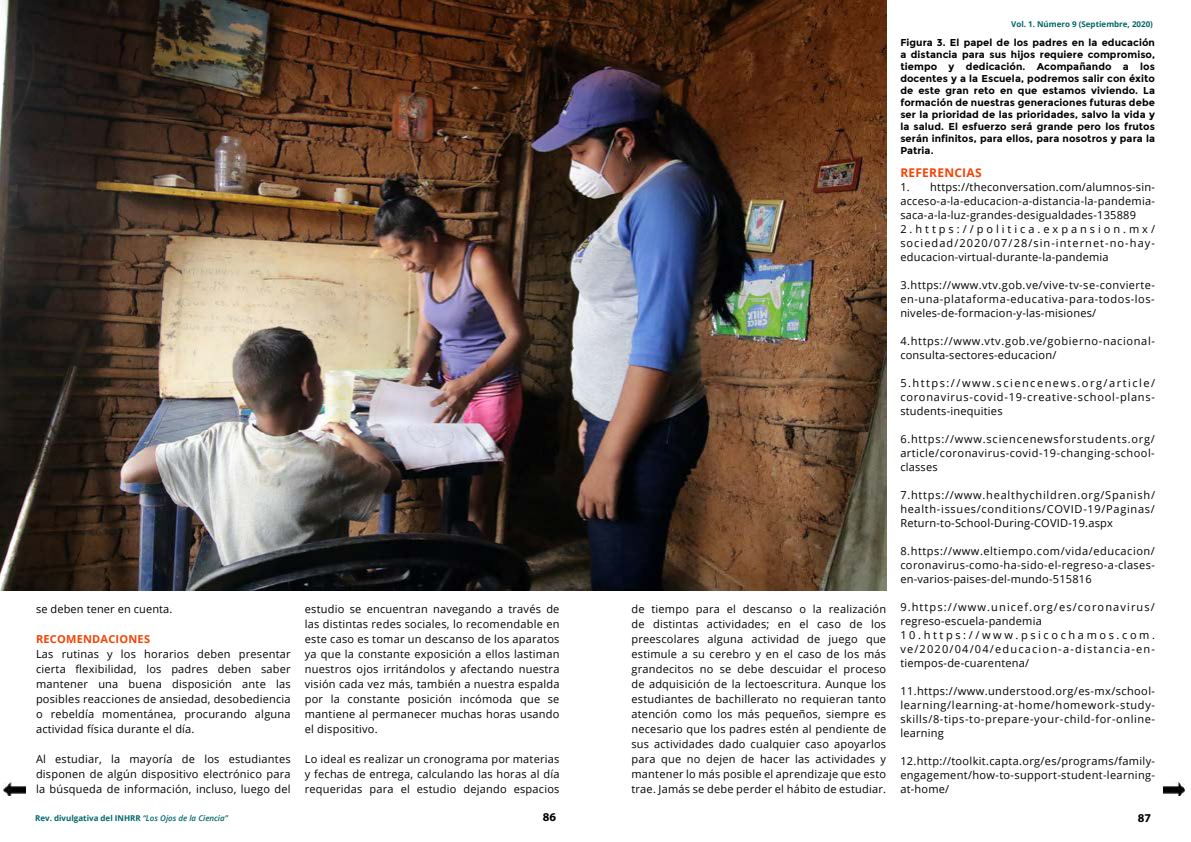
<style>
.page{position:relative;width:1191px;height:842px;background:#fff}
.page>*{position:absolute;margin:0;border:0;box-sizing:border-box;transform-origin:0 0}
.t1{font:700 12px "Open Sans";letter-spacing:.02em;color:#f24405}
.t2{font:700 12px "Myriad Pro";color:#000}
.t3{font:11px/15px "Open Sans";letter-spacing:.02em;color:#000;text-align:justify}
.t4{font:11px/14px "Open Sans";letter-spacing:.1em;color:#000}
.t5{font:11px/14px "Open Sans";letter-spacing:.06em;color:#000}
.t6{font:700 11px "Open Sans";letter-spacing:.02em;color:#f24405}
.t7{font:700 10px/12px "Montserrat";letter-spacing:.005em;color:#000;text-align:justify}
.t8{font:700 8px "Open Sans";color:#066}
.s1{font-weight:600;font-style:italic}
</style>
<div class="page">
<img style="left:0;top:0;width:886px;height:591px">
<img style="left:1163px;top:782px;width:21px;height:14px">
<img style="left:4px;top:782px;width:21px;height:14px">
<p class="t3" style="left:36px;top:603px;width:138px">se deben tener en cuenta.</p>
<p class="t6" style="left:36px;top:634px;width:116px">RECOMENDACIONES</p>
<p class="t3" style="left:36px;top:646px;width:256px">Las rutinas y los horarios deben presentar cierta flexibilidad, los padres deben saber mantener una buena disposición ante las posibles reacciones de ansiedad, desobediencia o rebeldía momentánea, procurando alguna actividad física durante el día.</p>
<p class="t3" style="left:36px;top:751px;width:256px">Al estudiar, la mayoría de los estudiantes disponen de algún dispositivo electrónico para la búsqueda de información, incluso, luego del</p>
<p class="t8" style="left:35px;top:814px;width:194px">Rev. divulgativa del INHRR <span class="s1">“Los Ojos de la Ciencia”</span></p>
<p class="t8" style="left:1011px;top:21px;width:143px">Vol. 1. Número 9 (Septiembre, 2020)</p>
<p class="t3" style="left:305px;top:603px;width:256px">estudio se encuentran navegando a través de las distintas redes sociales, lo recomendable en este caso es tomar un descanso de los aparatos ya que la constante exposición a ellos lastiman nuestros ojos irritándolos y afectando nuestra visión cada vez más, también a nuestra espalda por la constante posición incómoda que se mantiene al permanecer muchas horas usando el dispositivo.</p>
<p class="t3" style="left:305px;top:753px;width:256px">Lo ideal es realizar un cronograma por materias y fechas de entrega, calculando las horas al día requeridas para el estudio dejando espacios</p>
<p class="t3" style="left:631px;top:603px;width:256px">de tiempo para el descanso o la realización de distintas actividades; en el caso de los preescolares alguna actividad de juego que estimule a su cerebro y en el caso de los más grandecitos no se debe descuidar el proceso de adquisición de la lectoescritura. Aunque los estudiantes de bachillerato no requieran tanto atención como los más pequeños, siempre es necesario que los padres estén al pendiente de sus actividades dado cualquier caso apoyarlos para que no dejen de hacer las actividades y mantener lo más posible el aprendizaje que esto trae. Jamás se debe perder el hábito de estudiar.</p>
<p class="t7" style="left:900px;top:36px;width:256px">Figura 3. El papel de los padres en la educación a distancia para sus hijos requiere compromiso, tiempo y dedicación. Acompañando a los docentes y a la Escuela, podremos salir con éxito de este gran reto en que estamos viviendo. La formación de nuestras generaciones futuras debe ser la prioridad de las prioridades, salvo la vida y la salud. El esfuerzo será grande pero los frutos serán infinitos, para ellos, para nosotros y para la Patria.</p>
<p class="t1" style="left:900px;top:168px;width:83px">REFERENCIAS</p>
<p class="t3" style="left:900px;top:180px;width:256px;line-height:14px;text-align:left">1. https://theconversation.com/alumnos-sin&shy;acceso-a-la-educacion-a-distancia-la-pandemia&shy;saca-a-la-luz-grandes-desigualdades-135889<br>2.https://politica.expansion.mx/ sociedad/2020/07/28/sin-internet-no-hay&shy;educacion-virtual-durante-la-pandemia</p>
<p class="t3" style="left:900px;top:278px;width:256px;line-height:14px">3.https://www.vtv.gob.ve/vive-tv-se-convierte&shy;en-una-plataforma-educativa-para-todos-los&shy;niveles-de-formacion-y-las-misiones/</p>
<p class="t5" style="left:900px;top:334px;width:256px">4.https://www.vtv.gob.ve/gobierno-nacional&shy;consulta-sectores-educacion/</p>
<p class="t3" style="left:900px;top:376px;width:256px;line-height:14px">5.https://www.sciencenews.org/article/ coronavirus-covid-19-creative-school-plans&shy;students-inequities</p>
<p class="t3" style="left:900px;top:432px;width:256px;line-height:14px">6.https://www.sciencenewsforstudents.org/ article/coronavirus-covid-19-changing-school&shy;classes</p>
<p class="t3" style="left:900px;top:488px;width:256px;line-height:14px">7.https://www.healthychildren.org/Spanish/ health-issues/conditions/COVID-19/Paginas/ Return-to-School-During-COVID-19.aspx</p>
<p class="t3" style="left:900px;top:544px;width:256px;line-height:14px">8.https://www.eltiempo.com/vida/educacion/ coronavirus-como-ha-sido-el-regreso-a-clases&shy;en-varios-paises-del-mundo-515816</p>
<p class="t4" style="left:900px;top:600px;width:256px">9.https://www.unicef.org/es/coronavirus/ regreso-escuela-pandemia 10.https://www.psicochamos.com. ve/2020/04/04/educacion-a-distancia-en&shy;tiempos-de-cuarentena/</p>
<p class="t3" style="left:900px;top:684px;width:256px;line-height:14px">11.https://www.understood.org/es-mx/school&shy;learning/learning-at-home/homework-study&shy;skills/8-tips-to-prepare-your-child-for-online&shy;learning</p>
<p class="t3" style="left:900px;top:754px;width:256px;line-height:14px">12.http://toolkit.capta.org/es/programs/family&shy;engagement/how-to-support-student-learning&shy;at-home/</p>
<p class="t2" style="left:543px;top:810px;width:15px">86</p>
<p class="t2" style="left:1137px;top:811px;width:15px">87</p>
</div>
